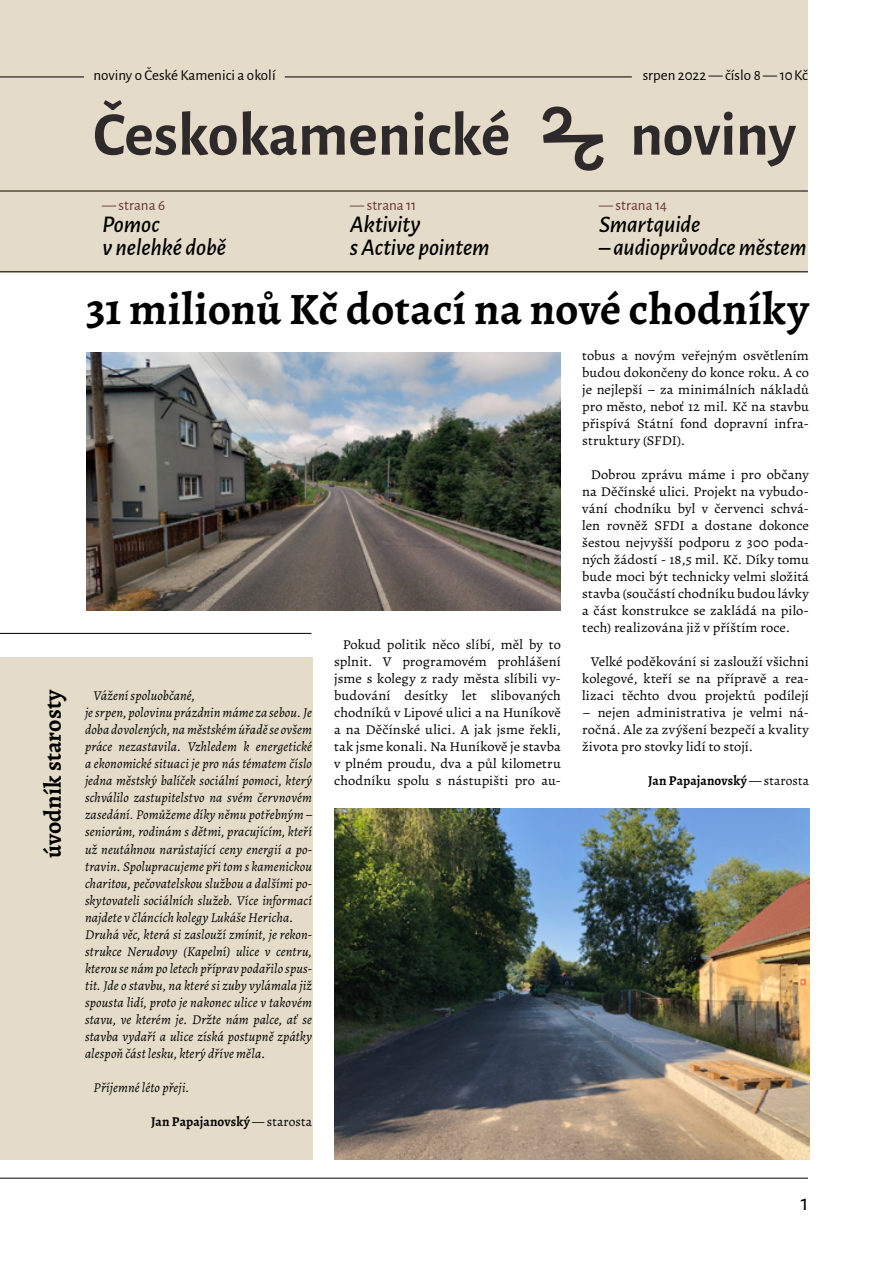
<style>
.page{position:relative;width:893px;height:1263px;background:#fff}
.page>*{position:absolute;margin:0;border:0;box-sizing:border-box;transform-origin:0 0}
.t1{font:700 62.1px "Alegreya Sans";letter-spacing:-.005em;color:#2e292a}
.t2{font:700 45px "Alegreya";letter-spacing:.01em;color:#000}
.t3{font:italic 500 24px/22.5px "Alegreya Sans";letter-spacing:-.01em;color:#000}
.t4{font:700 24px "Alegreya";letter-spacing:.005em;color:#000}
.t5{font:22.5px "Alegreya Sans";color:#000}
.t6{font:15px "Alegreya Sans";color:#000}
.t7{font:15px "Alegreya Sans";letter-spacing:.005em;color:#6b3337}
.t8{font:13.5px/17px "Alegreya";letter-spacing:.005em;color:#000;text-align:justify;scale:1.07 1}
.t9{font:italic 13.5px/17px "Alegreya";letter-spacing:.01em;color:#000}
.t10{font:700 13.5px "Alegreya";letter-spacing:.01em;color:#000}
.s1{font-weight:400}
</style>
<div class="page">
<div style="left:0;top:0;width:808px;height:272px;background:#e4dcc8"></div>
<svg style="left:543px;top:106px;width:61px;height:65px"></svg>
<hr style="left:0;top:191px;width:808px;height:1px;background:#000">
<hr style="left:0;top:271px;width:808px;height:1px;background:#000">
<hr style="left:0;top:77px;width:84px;height:1px;background:#000">
<hr style="left:285px;top:77px;width:347px;height:1px;background:#000">
<hr style="left:0;top:1178px;width:808px;height:1px;background:#000">
<div style="left:0;top:657px;width:312px;height:503px;background:#e4dcc8"></div>
<hr style="left:0;top:633px;width:311px;height:1px;background:#000">
<img style="left:334px;top:809px;width:475px;height:351px">
<img style="left:86px;top:353px;width:475px;height:257px">
<h3 class="t4" style="left:36px;top:858px;width:171px;rotate:-90deg">úvodník starosty</h3>
<p class="t6" style="left:94px;top:65px;width:184px">noviny o České Kamenici a okolí</p>
<p class="t6" style="left:643px;top:65px;width:167px">srpen 2022 — číslo 8 — 10 Kč</p>
<h1 class="t1" style="left:93px;top:89px;width:419px">Českokamenické</h1>
<h1 class="t1" style="left:630px;top:89px;width:167px">noviny</h1>
<p class="t7" style="left:102px;top:195px;width:65px">— strana 6</p>
<h3 class="t3" style="left:102px;top:212px;width:125px">Pomoc<br>v nelehké době</h3>
<p class="t7" style="left:350px;top:195px;width:68px">— strana 11</p>
<h3 class="t3" style="left:350px;top:212px;width:141px">Aktivity<br>s Active pointem</h3>
<p class="t7" style="left:599px;top:195px;width:69px">— strana 14</p>
<h3 class="t3" style="left:599px;top:212px;width:103px">Smartquide</h3>
<h3 class="t3" style="left:599px;top:234px;width:209px">– audioprůvodce městem</h3>
<h2 class="t2" style="left:86px;top:278px;width:724px">31 milionů Kč dotací na nové chodníky</h2>
<p class="t9" style="left:85px;top:687px;width:229px;text-indent:9px">Vážení spoluobčané,<br>je srpen, polovinu prázdnin máme za sebou. Je doba dovolených, na městském úřadě se ovšem práce nezastavila. Vzhledem k energetické a ekonomické situaci je pro nás tématem číslo jedna městský balíček sociální pomoci, který schválilo zastupitelstvo na svém červnovém zasedání. Pomůžeme díky němu potřebným – seniorům, rodinám s dětmi, pracujícím, kteří už neutáhnou narůstající ceny energií a po&shy;travin. Spolupracujeme při tom s kamenickou charitou, pečovatelskou službou a dalšími po&shy;skytovateli sociálních služeb. Více informací najdete v článcích kolegy Lukáše Hericha.<br>Druhá věc, která si zaslouží zmínit, je rekon&shy;strukce Nerudovy (Kapelní) ulice v centru, kterou se nám po letech příprav podařilo spus&shy;tit. Jde o stavbu, na které si zuby vylámala již spousta lidí, proto je nakonec ulice v takovém stavu, ve kterém je. Držte nám palce, ať se stavba vydaří a ulice získá postupně zpátky alespoň část lesku, který dříve měla.</p>
<p class="t9" style="left:94px;top:1078px;width:98px">Příjemné léto přeji.</p>
<p class="t10" style="left:151px;top:1112px;width:162px">Jan Papajanovský <span class="s1">— starosta</span></p>
<p class="t8" style="left:334px;top:636px;width:213px;text-indent:9px">Pokud politik něco slíbí, měl by to splnit. V programovém prohlášení jsme s kolegy z rady města slíbili vy&shy;budování desítky let slibovaných chodníků v Lipové ulici a na Huníkově a na Děčínské ulici. A jak jsme řekli, tak jsme konali. Na Huníkově je stavba v plném proudu, dva a půl kilometru chodníku spolu s nástupišti pro au-</p>
<p class="t8" style="left:582px;top:347px;width:213px">tobus a novým veřejným osvětlením budou dokončeny do konce roku. A co je nejlepší – za minimálních nákladů pro město, neboť 12 mil. Kč na stavbu přispívá Státní fond dopravní infra&shy;struktury (SFDI).</p>
<p class="t8" style="left:582px;top:466px;width:213px;text-indent:9px">Dobrou zprávu máme i pro občany na Děčínské ulici. Projekt na vybudo&shy;vání chodníku byl v červenci schvá&shy;len rovněž SFDI a dostane dokonce šestou nejvyšší podporu z 300 poda&shy;ných žádostí - 18,5 mil. Kč. Díky tomu bude moci být technicky velmi složitá stavba (součástí chodníku budou lávky a část konstrukce se zakládá na pilo&shy;tech) realizována již v příštím roce.</p>
<p class="t8" style="left:582px;top:653px;width:213px;text-indent:9px">Velké poděkování si zaslouží všichni kolegové, kteří se na přípravě a rea&shy;lizaci těchto dvou projektů podílejí</p>
<p class="t8" style="left:582px;top:704px;width:213px">– nejen administrativa je velmi ná&shy;ročná. Ale za zvýšení bezpečí a kvality života pro stovky lidí to stojí.</p>
<p class="t10" style="left:648px;top:772px;width:162px">Jan Papajanovský <span class="s1">— starosta</span></p>
<h3 class="t5" style="left:801px;top:1187px;width:9px">1</h3>
</div>
